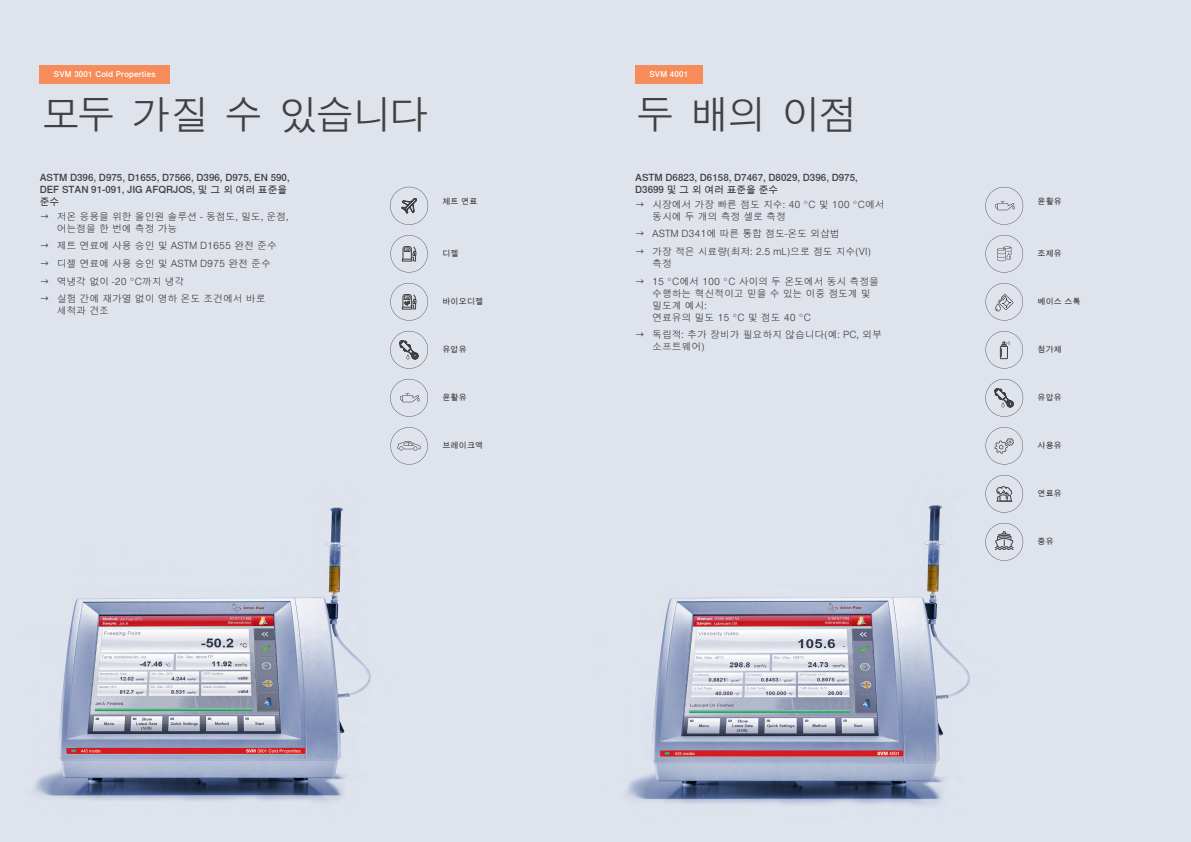
<style>
.page{position:relative;width:1191px;height:842px;background:#dfe3eb}
.page>*{position:absolute;margin:0;border:0;box-sizing:border-box;transform-origin:0 0}
.t1{font:300 40px "Nimbus Sans Global";letter-spacing:-.08em;color:#414042}
.t2{font:300 9.8px/12px "Nimbus Sans Global";color:#414042}
.t3{font:500 9.8px/12px "Nimbus Sans Global";color:#414042}
.t4{font:500 8px "Nimbus Sans Global";letter-spacing:.025em;color:#414042}
.t5{font:500 8px "Nimbus Sans Global";letter-spacing:.025em;color:#fff}
</style>
<div class="page">
<img style="left:626px;top:493px;width:398px;height:313px">
<img style="left:34px;top:507px;width:337px;height:295px">
<svg style="left:390px;top:187px;width:38px;height:38px"></svg>
<svg style="left:390px;top:235px;width:38px;height:37px"></svg>
<svg style="left:390px;top:283px;width:38px;height:38px"></svg>
<svg style="left:390px;top:331px;width:38px;height:38px"></svg>
<svg style="left:390px;top:379px;width:38px;height:38px"></svg>
<svg style="left:390px;top:427px;width:38px;height:38px"></svg>
<svg style="left:985px;top:187px;width:38px;height:38px"></svg>
<svg style="left:985px;top:235px;width:38px;height:38px"></svg>
<svg style="left:985px;top:283px;width:38px;height:38px"></svg>
<svg style="left:985px;top:331px;width:38px;height:38px"></svg>
<svg style="left:985px;top:379px;width:38px;height:38px"></svg>
<svg style="left:985px;top:427px;width:38px;height:37px"></svg>
<svg style="left:985px;top:475px;width:38px;height:38px"></svg>
<svg style="left:985px;top:523px;width:38px;height:38px"></svg>
<div style="left:40px;top:65px;width:130px;height:18px;background:#f68c59"></div>
<div style="left:635px;top:65px;width:67px;height:18px;background:#f68c59"></div>
<p class="t5" style="left:54px;top:70px;width:103px">SVM 3001 Cold Properties</p>
<h1 class="t1" style="left:40px;top:92px;width:390px">모두 가질 수 있습니다</h1>
<p class="t3" style="left:40px;top:171px;width:251px">ASTM D396, D975, D1655, D7566, D396, D975, EN 590,<br>DEF STAN 91-091, JIG AFQRJOS, 및 그 외 여러 표준을 준수</p>
<p class="t2" style="left:57px;top:210px;width:233px">저온 응용을 위한 올인원 솔루션 - 동점도, 밀도, 운점, 어는점을 한 번에 측정 가능</p>
<p class="t2" style="left:57px;top:237px;width:222px;line-height:17.7px">제트 연료에 사용 승인 및 ASTM D1655 완전 준수 디젤 연료에 사용 승인 및 ASTM D975 완전 준수 역냉각 없이 -20 °C까지 냉각<br>실험 간에 재가열 없이 영하 온도 조건에서 바로</p>
<p class="t2" style="left:57px;top:305px;width:54px">세척과 건조</p>
<p class="t4" style="left:442px;top:197px;width:37px">제트 연료</p>
<p class="t4" style="left:442px;top:248px;width:18px">디젤</p>
<p class="t4" style="left:442px;top:296px;width:42px">바이오디젤</p>
<p class="t4" style="left:442px;top:344px;width:26px">유압유</p>
<p class="t4" style="left:442px;top:392px;width:26px">윤활유</p>
<p class="t4" style="left:442px;top:440px;width:42px">브레이크액</p>
<p class="t5" style="left:649px;top:70px;width:40px">SVM 4001</p>
<h1 class="t1" style="left:635px;top:92px;width:224px">두 배의 이점</h1>
<p class="t3" style="left:635px;top:171px;width:224px">ASTM D6823, D6158, D7467, D8029, D396, D975,<br>D3699 및 그 외 여러 표준을 준수</p>
<p class="t2" style="left:652px;top:198px;width:234px">시장에서 가장 빠른 점도 지수: 40 °C 및 100 °C에서 동시에 두 개의 측정 셀로 측정</p>
<p class="t2" style="left:652px;top:225px;width:220px;line-height:17.7px">ASTM D341에 따른 통합 점도-온도 외삽법<br>가장 적은 시료량(최저: 2.5 mL)으로 점도 지수(VI)</p>
<p class="t2" style="left:652px;top:255px;width:228px;line-height:17.7px">측정<br>15 °C에서 100 °C 사이의 두 온도에서 동시 측정을</p>
<p class="t2" style="left:652px;top:287px;width:220px">수행하는 혁신적이고 믿을 수 있는 이중 점도계 및 밀도계 예시:<br>연료유의 밀도 15 °C 및 점도 40 °C</p>
<p class="t2" style="left:652px;top:329px;width:231px">독립적: 추가 장비가 필요하지 않습니다(예: PC, 외부 소프트웨어)</p>
<p class="t4" style="left:1037px;top:197px;width:26px">윤활유</p>
<p class="t4" style="left:1037px;top:248px;width:26px">조제유</p>
<p class="t4" style="left:1037px;top:296px;width:45px">베이스 스톡</p>
<p class="t4" style="left:1037px;top:344px;width:26px">첨가제</p>
<p class="t4" style="left:1037px;top:392px;width:26px">유압유</p>
<p class="t4" style="left:1037px;top:440px;width:26px">사용유</p>
<p class="t4" style="left:1037px;top:488px;width:26px">연료유</p>
<p class="t4" style="left:1037px;top:536px;width:18px">중유</p>
</div>
